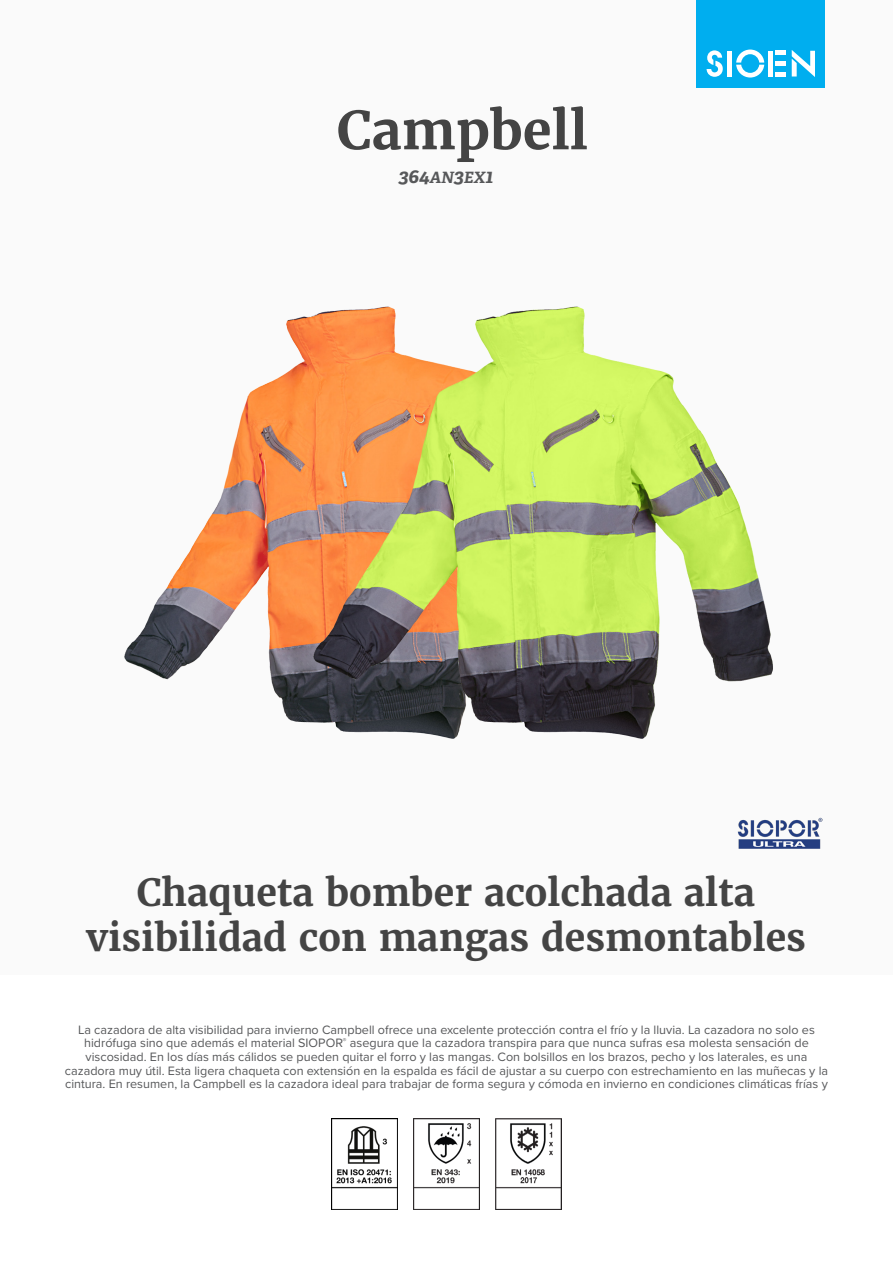
<style>
.page{position:relative;width:893px;height:1263px;background:#fff}
.page>*{position:absolute;margin:0;border:0;box-sizing:border-box;transform-origin:0 0}
.product_name{font:700 52.5px "Merriweather";color:#444}
.product_h2{font:700 37.5px/45px "Merriweather";color:#444;text-align:center}
.product_ref{font:italic 700 19.5px "Adelle";color:#57585a}
.product_description{font:12.6px/13.6px "Proxima Nova";color:#57585a;text-align:center}
.s1{font-size:15.6px}
</style>
<div class="page">
<div style="left:0;top:0;width:893px;height:974px;background:#fafafa"></div>
<div style="left:697px;top:0;width:128px;height:88px;background:#00aeef"></div>
<svg style="left:707px;top:50px;width:16px;height:27px"></svg>
<svg style="left:736px;top:50px;width:28px;height:28px"></svg>
<div style="left:727px;top:51px;width:5px;height:26px;background:#fff"></div>
<div style="left:768px;top:51px;width:5px;height:26px;background:#fff"></div>
<div style="left:775px;top:72px;width:11px;height:5px;background:#fff"></div>
<div style="left:775px;top:61px;width:11px;height:5px;background:#fff"></div>
<hr style="left:775px;top:51px;width:11px;height:4px;background:#fff">
<svg style="left:792px;top:50px;width:23px;height:27px"></svg>
<img style="left:783px;top:817px;width:40px;height:32px">
<img style="left:331px;top:1118px;width:66px;height:92px">
<img style="left:413px;top:1118px;width:67px;height:92px">
<img style="left:495px;top:1118px;width:67px;height:92px">
<img style="left:124px;top:318px;width:174px;height:404px">
<img style="left:298px;top:306px;width:485px;height:543px">
<p class="product_name" style="left:337px;top:97px;width:253px">Campbell</p>
<p class="product_ref" style="left:399px;top:164px;width:96px">364<span class="s1">AN</span>3<span class="s1">EX</span>1</p>
<p class="product_h2" style="left:86px;top:869px;width:721px">Chaqueta bomber acolchada alta visibilidad con mangas desmontables</p>
<p class="product_description" style="left:65px;top:1022px;width:765px">La cazadora de alta visibilidad para invierno Campbell ofrece una excelente protección contra el frío y la lluvia. La cazadora no solo es hidrófuga sino que además el material SIOPOR<sup>®</sup> asegura que la cazadora transpira para que nunca sufras esa molesta sensación de viscosidad. En los días más cálidos se pueden quitar el forro y las mangas. Con bolsillos en los brazos, pecho y los laterales, es una cazadora muy útil. Esta ligera chaqueta con extensión en la espalda es fácil de ajustar a su cuerpo con estrechamiento en las muñecas y la cintura. En resumen, la Campbell es la cazadora ideal para trabajar de forma segura y cómoda en invierno en condiciones climáticas frías y</p>
</div>
